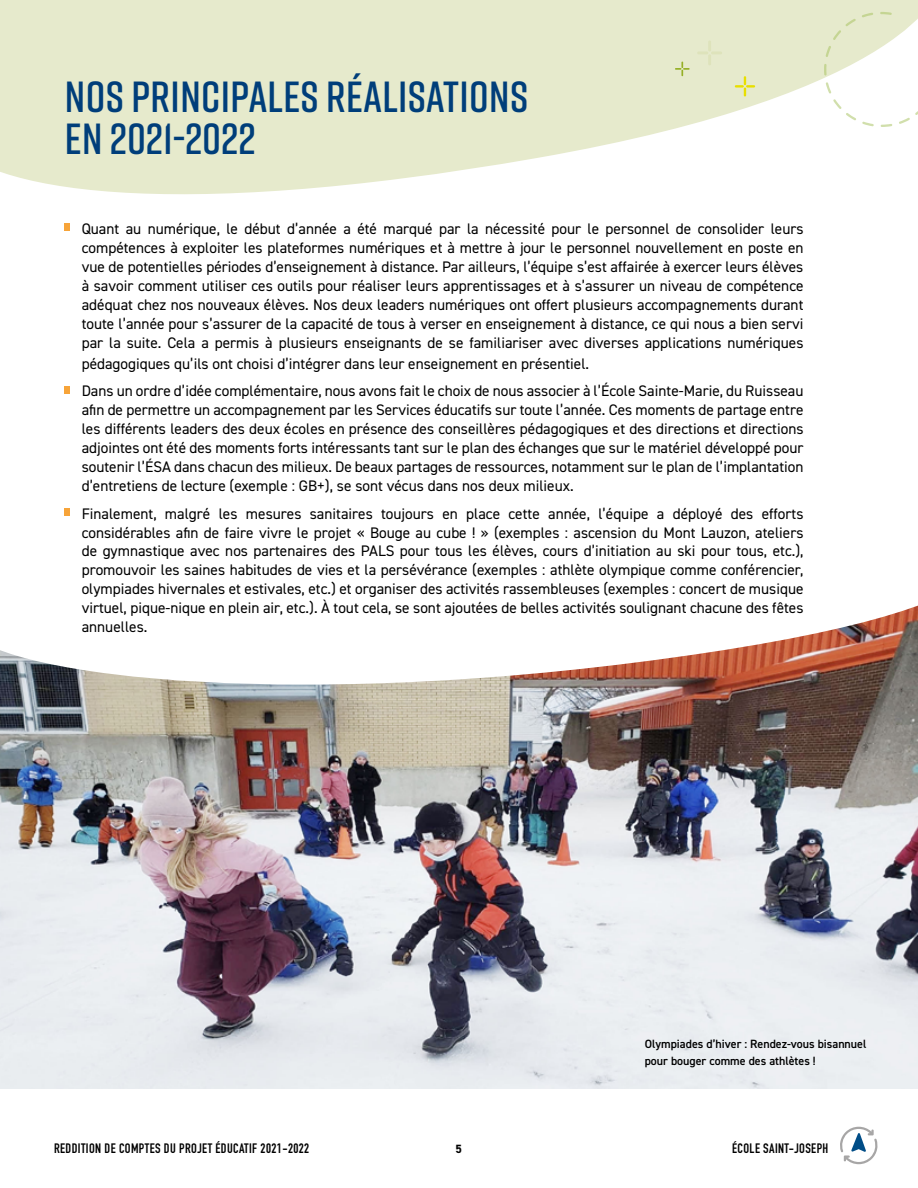
<style>
.page{position:relative;width:918px;height:1188px;background:#fff}
.page>*{position:absolute;margin:0;border:0;box-sizing:border-box;transform-origin:0 0}
.t1{font:600 43.5px/42px "Rift";letter-spacing:.01em;color:#003e7a}
.t2{font:15.3px/18.9px "DIN2014";color:#000;text-align:justify}
.t3{font:700 13.5px "DIN Condensed";letter-spacing:.03em;color:#000}
.t4{font:600 12px/16.5px "DIN2014";color:#000}
.t5{font:700 12px "DIN2014";color:#000}
</style>
<div class="page">
<svg style="left:840px;top:1127px;width:38px;height:37px"></svg>
<svg style="left:0;top:0;width:918px;height:224px;fill:#e6eacc"></svg>
<svg style="left:697px;top:40px;width:25px;height:25px"></svg>
<svg style="left:735px;top:76px;width:20px;height:20px"></svg>
<svg style="left:675px;top:62px;width:15px;height:14px"></svg>
<svg style="left:810px;top:12px;width:108px;height:212px"></svg>
<img style="left:0;top:714px;width:918px;height:375px">
<svg style="left:0;top:515px;width:918px;height:199px"></svg>
<div style="left:64px;top:224px;width:6px;height:7px;background:#f7a439"></div>
<div style="left:64px;top:386px;width:6px;height:7px;background:#f7a439"></div>
<div style="left:64px;top:508px;width:6px;height:7px;background:#f7a439"></div>
<h1 class="t1" style="left:65px;top:75px;width:465px">NOS PRINCIPALES RÉALISATIONS<br>EN 2021-2022</h1>
<p class="t2" style="left:82px;top:219px;width:723px">Quant au numérique, le début d’année a été marqué par la nécessité pour le personnel de consolider leurs compétences à exploiter les plateformes numériques et à mettre à jour le personnel nouvellement en poste en vue de potentielles périodes d’enseignement à distance. Par ailleurs, l’équipe s’est affairée à exercer leurs élèves à savoir comment utiliser ces outils pour réaliser leurs apprentissages et à s’assurer un niveau de compétence adéquat chez nos nouveaux élèves. Nos deux leaders numériques ont offert plusieurs accompagnements durant toute l’année pour s’assurer de la capacité de tous à verser en enseignement à distance, ce qui nous a bien servi par la suite. Cela a permis à plusieurs enseignants de se familiariser avec diverses applications numériques</p>
<p class="t2" style="left:82px;top:349px;width:723px;line-height:27.8px">pédagogiques qu’ils ont choisi d’intégrer dans leur enseignement en présentiel.<br>Dans un ordre d’idée complémentaire, nous avons fait le choix de nous associer à l’École Sainte-Marie, du Ruisseau</p>
<p class="t2" style="left:82px;top:400px;width:723px">afin de permettre un accompagnement par les Services éducatifs sur toute l’année. Ces moments de partage entre les différents leaders des deux écoles en présence des conseillères pédagogiques et des directions et directions adjointes ont été des moments forts intéressants tant sur le plan des échanges que sur le matériel développé pour soutenir l’ÉSA dans chacun des milieux. De beaux partages de ressources, notamment sur le plan de l’implantation d’entretiens de lecture (exemple : GB+), se sont vécus dans nos deux milieux.</p>
<p class="t2" style="left:82px;top:504px;width:723px">Finalement, malgré les mesures sanitaires toujours en place cette année, l’équipe a déployé des efforts considérables afin de faire vivre le projet « Bouge au cube ! » (exemples : ascension du Mont Lauzon, ateliers de gymnastique avec nos partenaires des PALS pour tous les élèves, cours d’initiation au ski pour tous, etc.), promouvoir les saines habitudes de vies et la persévérance (exemples : athlète olympique comme conférencier, olympiades hivernales et estivales, etc.) et organiser des activités rassembleuses (exemples : concert de musique virtuel, pique-nique en plein air, etc.). À tout cela, se sont ajoutées de belles activités soulignant chacune des fêtes annuelles.</p>
<p class="t4" style="left:645px;top:1036px;width:223px">Olympiades d’hiver : Rendez-vous bisannuel pour bouger comme des athlètes !</p>
<p class="t3" style="left:54px;top:1139px;width:257px">REDDITION DE COMPTES DU PROJET ÉDUCATIF 2021-2022</p>
<p class="t5" style="left:455px;top:1141px;width:8px">5</p>
<p class="t3" style="left:732px;top:1139px;width:98px">ÉCOLE SAINT-JOSEPH</p>
</div>
